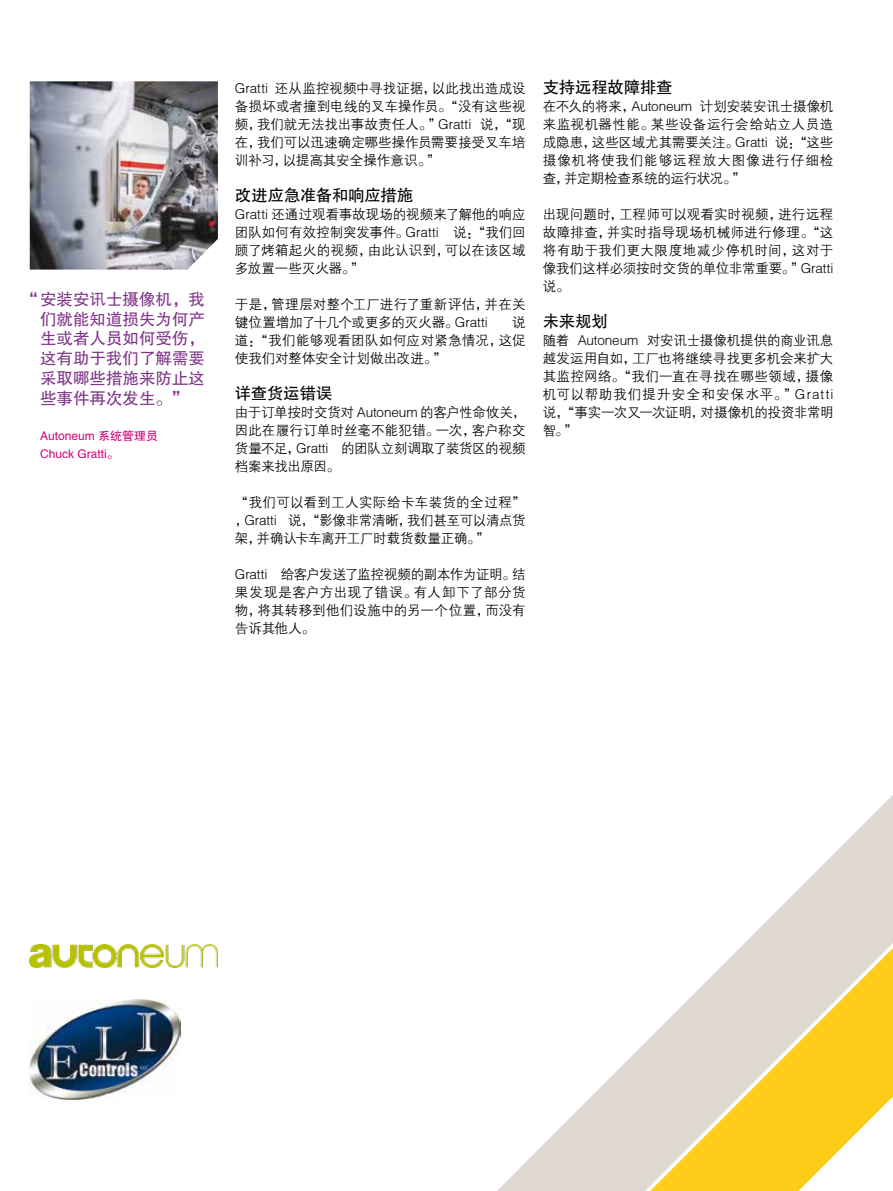
<style>
.page{position:relative;width:893px;height:1191px;background:#fff}
.page>*{position:absolute;margin:0;border:0;box-sizing:border-box;transform-origin:0 0}
.t1{font:16.5px/19.8px "FZHTJW GB1 0";color:#803689;text-align:justify}
.t2{font:16.5px "FZHTJW GB1 0";letter-spacing:-.015em;color:#000}
.t3{font:13.5px/18px "FZZDXJW GB1 0";color:#000;text-align:justify}
.t4{font:12px/18px "FZHTJW GB1 0";color:#d2007a}
</style>
<div class="page">
<svg style="left:497px;top:795px;width:396px;height:396px"></svg>
<svg style="left:637px;top:935px;width:256px;height:256px"></svg>
<img style="left:30px;top:944px;width:188px;height:24px">
<img style="left:30px;top:999px;width:151px;height:100px">
<img style="left:30px;top:81px;width:188px;height:188px">
<p class="t1" style="left:40px;top:289px;width:166px;text-indent:-19px">“ 安装安讯士摄像机，我们就能知道损失为何产生或者人员如何受伤，这有助于我们了解需要采取哪些措施来防止这些事件再次发生。”</p>
<p class="t4" style="left:40px;top:427px;width:119px">Autoneum 系统管理员<br>Chuck Gratti。</p>
<p class="t3" style="left:235px;top:80px;width:292px">Gratti 还从监控视频中寻找证据，以此找出造成设备损坏或者撞到电线的叉车操作员。“没有这些视频，我们就无法找出事故责任人。”Gratti 说，“现在，我们可以迅速确定哪些操作员需要接受叉车培训补习，以提高其安全操作意识。”</p>
<p class="t2" style="left:235px;top:186px;width:180px">改进应急准备和响应措施</p>
<p class="t3" style="left:235px;top:206px;width:292px">Gratti 还通过观看事故现场的视频来了解他的响应团队如何有效控制突发事件。Gratti 说：“我们回顾了烤箱起火的视频，由此认识到，可以在该区域多放置一些灭火器。”</p>
<p class="t3" style="left:235px;top:296px;width:292px">于是，管理层对整个工厂进行了重新评估，并在关键位置增加了十几个或更多的灭火器。Gratti</p>
<p class="t3" style="left:235px;top:314px;width:292px;text-indent:277px">说道：“我们能够观看团队如何应对紧急情况，这促使我们对整体安全计划做出改进。”</p>
<p class="t2" style="left:235px;top:384px;width:99px">详查货运错误</p>
<p class="t3" style="left:235px;top:404px;width:292px">由于订单按时交货对 Autoneum 的客户性命攸关，因此在履行订单时丝毫不能犯错。一次，客户称交货量不足，Gratti 的团队立刻调取了装货区的视频档案来找出原因。</p>
<p class="t3" style="left:235px;top:494px;width:292px">“我们可以看到工人实际给卡车装货的全过程”，Gratti 说，“影像非常清晰，我们甚至可以清点货架，并确认卡车离开工厂时载货数量正确。”</p>
<p class="t3" style="left:235px;top:566px;width:292px">Gratti 给客户发送了监控视频的副本作为证明。结果发现是客户方出现了错误。有人卸下了部分货物，将其转移到他们设施中的另一个位置，而没有告诉其他人。</p>
<p class="t2" style="left:543px;top:78px;width:131px">支持远程故障排查</p>
<p class="t3" style="left:543px;top:98px;width:292px">在不久的将来，Autoneum 计划安装安讯士摄像机来监视机器性能。某些设备运行会给站立人员造成隐患，这些区域尤其需要关注。Gratti 说：“这些摄像机将使我们能够远程放大图像进行仔细检查，并定期检查系统的运行状况。”</p>
<p class="t3" style="left:543px;top:206px;width:292px">出现问题时，工程师可以观看实时视频，进行远程故障排查，并实时指导现场机械师进行修理。“这将有助于我们更大限度地减少停机时间，这对于像我们这样必须按时交货的单位非常重要。”Gratti说。</p>
<p class="t2" style="left:543px;top:312px;width:67px">未来规划</p>
<p class="t3" style="left:543px;top:332px;width:292px">随着 Autoneum 对安讯士摄像机提供的商业讯息越发运用自如，工厂也将继续寻找更多机会来扩大其监控网络。“我们一直在寻找在哪些领域，摄像机可以帮助我们提升安全和安保水平。”Gratti说，“事实一次又一次证明，对摄像机的投资非常明智。”</p>
</div>
